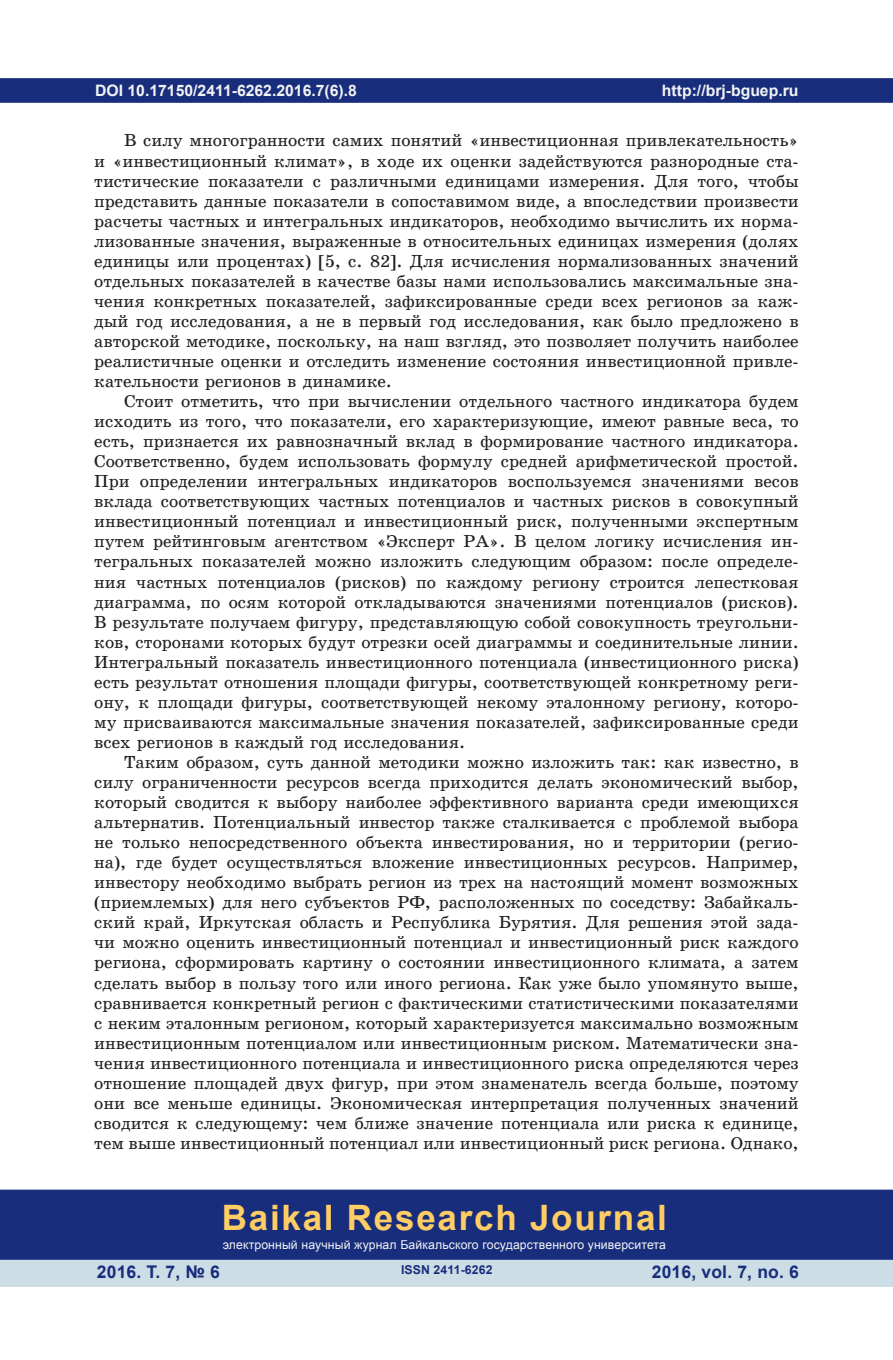
<style>
.page{position:relative;width:893px;height:1360px;background:#fff}
.page>*{position:absolute;margin:0;border:0;box-sizing:border-box;transform-origin:0 0}
.t1{font:700 35px "Arial";letter-spacing:.05em;color:#fecd64}
.t2{font:17.5px/20.1px "School Book C";color:#231f20;text-align:justify}
.t3{font:700 17.5px "Arial";letter-spacing:.01em;color:#182d7c}
.t4{font:700 15.75px "Arial";color:#f2f3f4}
.t5{font:12.25px "Arial";letter-spacing:.01em;color:#f2f3f4}
.t6{font:700 12.25px "Arial";letter-spacing:.01em;color:#182d7c}
</style>
<div class="page">
<div style="left:0;top:78px;width:893px;height:25px;background:#182d7c;border:2px solid #182d7c"></div>
<div style="left:0;top:1258px;width:893px;height:28px;background:#cddde6"></div>
<div style="left:0;top:1189px;width:893px;height:70px;background:#182d7c;border:2px solid #182d7c"></div>
<p class="t4" style="left:95px;top:79px;width:263px">DOI 10.17150/2411-6262.2016.7(6).8</p>
<p class="t2" style="left:94px;top:131px;width:706px;text-indent:30px">В силу многогранности самих понятий «инвестиционная привлекательность» и «инвестиционный климат», в ходе их оценки задействуются разнородные ста&shy;тистические показатели с различными единицами измерения. Для того, чтобы представить данные показатели в сопоставимом виде, а впоследствии произвести расчеты частных и интегральных индикаторов, необходимо вычислить их норма&shy;лизованные значения, выраженные в относительных единицах измерения (долях единицы или процентах) [5, с. 82]. Для исчисления нормализованных значений отдельных показателей в качестве базы нами использовались максимальные зна&shy;чения конкретных показателей, зафиксированные среди всех регионов за каж&shy;дый год исследования, а не в первый год исследования, как было предложено в авторской методике, поскольку, на наш взгляд, это позволяет получить наиболее реалистичные оценки и отследить изменение состояния инвестиционной привле&shy;кательности регионов в динамике.</p>
<p class="t2" style="left:94px;top:391px;width:706px;text-indent:30px">Стоит отметить, что при вычислении отдельного частного индикатора будем исходить из того, что показатели, его характеризующие, имеют равные веса, то есть, признается их равнозначный вклад в формирование частного индикатора.<br>Соответственно, будем использовать формулу средней арифметической простой.<br>При определении интегральных индикаторов воспользуемся значениями весов вклада соответствующих частных потенциалов и частных рисков в совокупный инвестиционный потенциал и инвестиционный риск, полученными экспертным путем рейтинговым агентством «Эксперт РА». В целом логику исчисления ин&shy;тегральных показателей можно изложить следующим образом: после определе&shy;ния частных потенциалов (рисков) по каждому региону строится лепестковая диаграмма, по осям которой откладываются значениями потенциалов (рисков).<br>В результате получаем фигуру, представляющую собой совокупность треугольни&shy;ков, сторонами которых будут отрезки осей диаграммы и соединительные линии.<br>Интегральный показатель инвестиционного потенциала (инвестиционного риска) есть результат отношения площади фигуры, соответствующей конкретному реги&shy;ону, к площади фигуры, соответствующей некому эталонному региону, которо&shy;му присваиваются максимальные значения показателей, зафиксированные среди всех регионов в каждый год исследования.</p>
<p class="t2" style="left:94px;top:752px;width:706px;text-indent:30px">Таким образом, суть данной методики можно изложить так: как известно, в силу ограниченности ресурсов всегда приходится делать экономический выбор, который сводится к выбору наиболее эффективного варианта среди имеющихся альтернатив. Потенциальный инвестор также сталкивается с проблемой выбора не только непосредственного объекта инвестирования, но и территории (регио&shy;на), где будет осуществляться вложение инвестиционных ресурсов. Например, инвестору необходимо выбрать регион из трех на настоящий момент возможных (приемлемых) для него субъектов РФ, расположенных по соседству: Забайкаль&shy;ский край, Иркутская область и Республика Бурятия. Для решения этой зада&shy;чи можно оценить инвестиционный потенциал и инвестиционный риск каждого региона, сформировать картину о состоянии инвестиционного климата, а затем сделать выбор в пользу того или иного региона. Как уже было упомянуто выше, сравнивается конкретный регион с фактическими статистическими показателями с неким эталонным регионом, который характеризуется максимально возможным инвестиционным потенциалом или инвестиционным риском. Математически зна&shy;чения инвестиционного потенциала и инвестиционного риска определяются через отношение площадей двух фигур, при этом знаменатель всегда больше, поэтому они все меньше единицы. Экономическая интерпретация полученных значений сводится к следующему: чем ближе значение потенциала или риска к единице, тем выше инвестиционный потенциал или инвестиционный риск региона. Однако,</p>
<p class="t4" style="left:662px;top:79px;width:138px">http://brj-bguep.ru</p>
<h1 class="t1" style="left:222px;top:1193px;width:447px">Baikal Research Journal</h1>
<p class="t5" style="left:223px;top:1236px;width:445px">электронный научный журнал Байкальского государственного университета</p>
<p class="t3" style="left:97px;top:1259px;width:125px">2016. Т. 7, № 6</p>
<p class="t3" style="left:652px;top:1259px;width:149px">2016, vol. 7, no. 6</p>
<p class="t6" style="left:401px;top:1261px;width:93px">ISSN 2411-6262</p>
</div>
